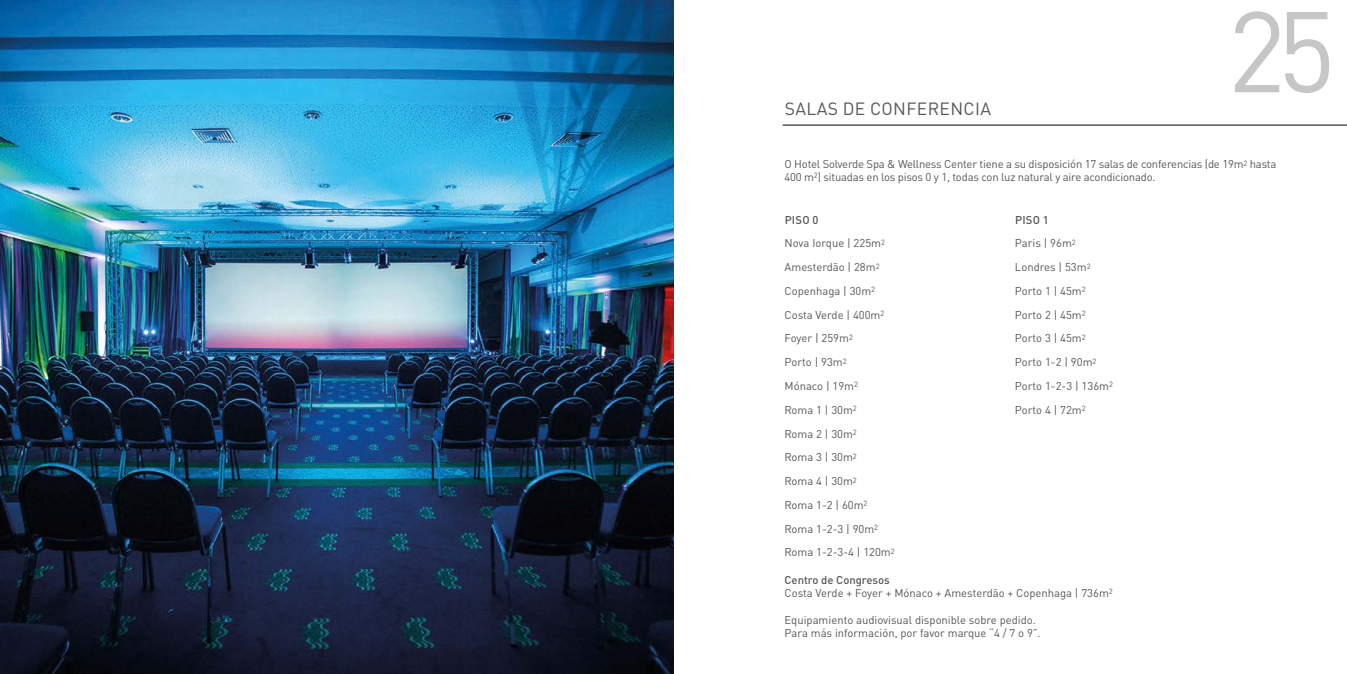
<style>
.page{position:relative;width:1347px;height:674px;background:#fff}
.page>*{position:absolute;margin:0;border:0;box-sizing:border-box;transform-origin:0 0}
.t1{font:112.5px "DIN Pro";color:#c6c6c6}
.t2{font:17.5px "DIN Pro";letter-spacing:.02em;color:#575756}
.t3{font:11.25px/23.8px "DIN Pro";color:#575756}
.s1{font-weight:500}
</style>
<div class="page">
<hr style="left:782px;top:125px;width:564px;height:1px;background:#000">
<img style="left:0;top:0;width:673px;height:673px">
<h2 class="t2" style="left:784px;top:95px;width:208px">SALAS DE CONFERENCIA</h2>
<h1 class="t1" style="left:1227px;top:-37px;width:110px">25</h1>
<p class="t3" style="left:784px;top:157px;width:493px;line-height:12.5px">O Hotel Solverde Spa &amp; Wellness Center tiene a su disposición 17 salas de conferencias (de 19m<sup>2</sup> hasta<br>400 m<sup>2</sup>) situadas en los pisos 0 y 1, todas con luz natural y aire acondicionado.</p>
<p class="t3" style="left:784px;top:206px;width:112px"><span class="s1">PISO 0<br></span>Nova Iorque | 225m<sup>2<br></sup>Amesterdão | 28m<sup>2<br></sup>Copenhaga | 30m<sup>2<br></sup>Costa Verde | 400m<sup>2<br></sup>Foyer | 259m<sup>2<br></sup>Porto | 93m<sup>2<br></sup>Mónaco | 19m<sup>2<br></sup>Roma 1 | 30m<sup>2<br></sup>Roma 2 | 30m<sup>2<br></sup>Roma 3 | 30m<sup>2<br></sup>Roma 4 | 30m<sup>2<br></sup>Roma 1-2 | 60m<sup>2<br></sup>Roma 1-2-3 | 90m<sup>2<br></sup>Roma 1-2-3-4 | 120m<sup>2</sup></p>
<p class="t3" style="left:1015px;top:206px;width:100px"><span class="s1">PISO 1<br></span>Paris | 96m<sup>2<br></sup>Londres | 53m<sup>2<br></sup>Porto 1 | 45m<sup>2<br></sup>Porto 2 | 45m<sup>2<br></sup>Porto 3 | 45m<sup>2<br></sup>Porto 1-2 | 90m<sup>2<br></sup>Porto 1-2-3 | 136m<sup>2<br></sup>Porto 4 | 72m<sup>2</sup></p>
<p class="t3" style="left:784px;top:572px;width:330px;line-height:12.5px"><span class="s1">Centro de Congresos<br></span>Costa Verde + Foyer + Mónaco + Amesterdão + Copenhaga | 736m<sup>2</sup></p>
<p class="t3" style="left:784px;top:612px;width:257px;line-height:12.5px">Equipamiento audiovisual disponible sobre pedido.<br>Para más información, por favor marque “4 / 7 o 9”.</p>
</div>
